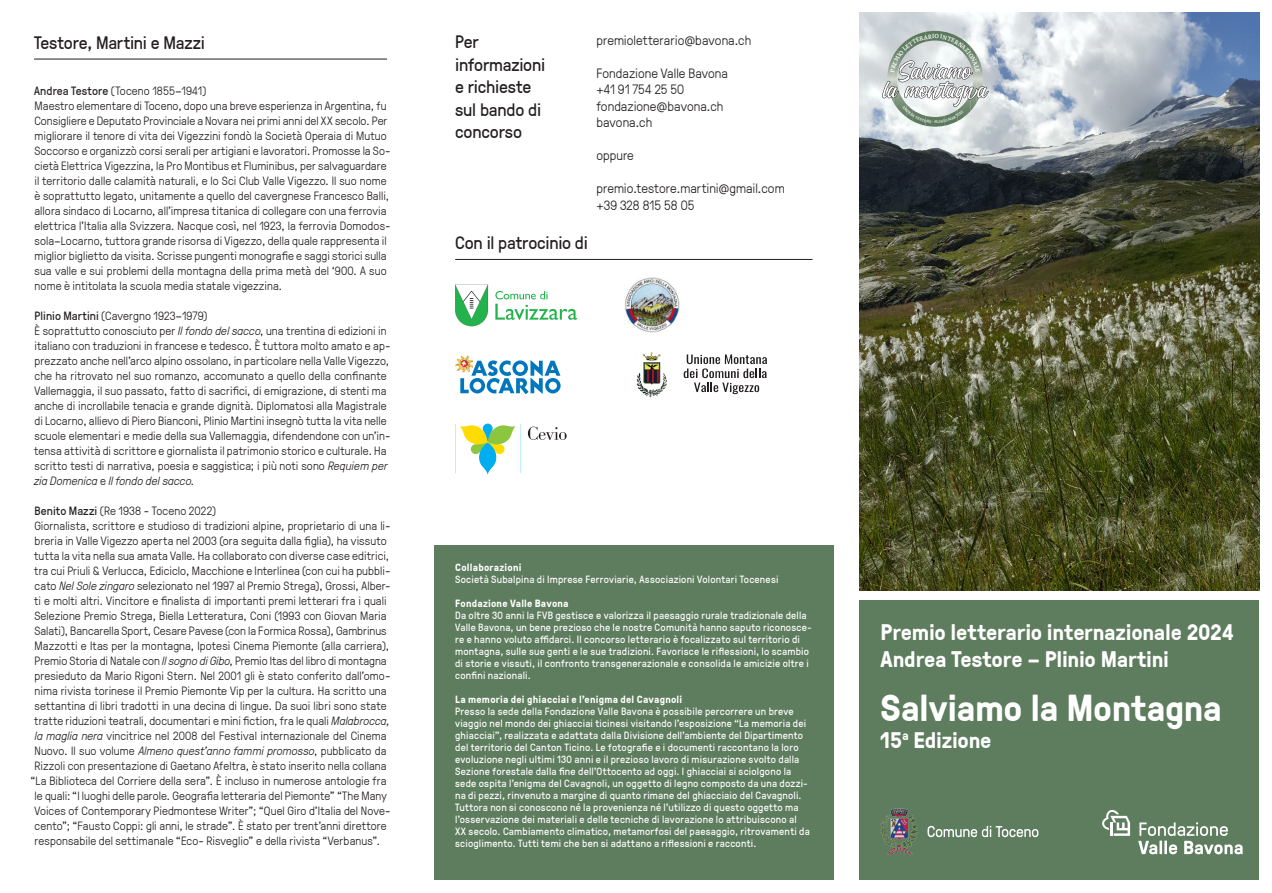
<style>
.page{position:relative;width:1272px;height:893px;background:#fff}
.page>*{position:absolute;margin:0;border:0;box-sizing:border-box;transform-origin:0 0}
.Titolo_03{font:700 37.5px "GT Pressura";letter-spacing:-.015em;color:#fff}
.Titolo_02{font:700 22.5px/27px "GT Pressura";letter-spacing:-.01em;color:#fff}
.Titolo_01{font:18px/22.5px "GT Pressura";letter-spacing:-.01em;color:#231f20}
.t1{font:300 13.5px/16.5px "GT Pressura";color:#231f20}
.Text_Just{font:300 12px/15px "GT Pressura";letter-spacing:.005em;color:#231f20}
.Text_S{font:10.5px/12px "GT Pressura";letter-spacing:.02em;color:#fff}
.Text_S-2{font:700 10.5px "GT Pressura";letter-spacing:.02em;color:#fff}
.t2{font:3.6px "Literata";color:#fff}
.s1{font-weight:400}
.s2{font-style:italic}
</style>
<div class="page">
<div style="left:859px;top:601px;width:400px;height:279px;background:#5e7c5e"></div>
<div style="left:434px;top:546px;width:399px;height:334px;background:#5e7c5e"></div>
<hr style="left:34px;top:59px;width:353px;height:1px;background:#231f20">
<img style="left:859px;top:13px;width:400px;height:577px">
<img style="left:906px;top:32px;width:19px;height:2px">
<img style="left:925px;top:31px;width:38px;height:3px">
<img style="left:912px;top:123px;width:13px;height:3px">
<img style="left:944px;top:123px;width:13px;height:3px">
<img style="left:925px;top:123px;width:19px;height:4px">
<svg style="left:455px;top:285px;width:33px;height:41px"></svg>
<svg style="left:495px;top:291px;width:82px;height:29px"></svg>
<img style="left:455px;top:356px;width:17px;height:15px">
<svg style="left:460px;top:360px;width:100px;height:34px"></svg>
<svg style="left:459px;top:425px;width:57px;height:50px"></svg>
<svg style="left:528px;top:427px;width:38px;height:13px"></svg>
<hr style="left:455px;top:424px;width:1px;height:49px;background:#00aeef">
<hr style="left:521px;top:424px;width:1px;height:49px;background:#00aeef">
<svg style="left:927px;top:826px;width:111px;height:11px"></svg>
<img style="left:880px;top:809px;width:37px;height:45px">
<svg style="left:683px;top:354px;width:84px;height:40px"></svg>
<img style="left:636px;top:352px;width:31px;height:45px">
<hr style="left:455px;top:259px;width:357px;height:1px;background:#231f20">
<svg style="left:1138px;top:822px;width:104px;height:32px"></svg>
<svg style="left:1102px;top:810px;width:28px;height:26px"></svg>
<img style="left:624px;top:278px;width:55px;height:55px">
<svg style="left:881px;top:34px;width:107px;height:89px"></svg>
<p class="Titolo_01" style="left:34px;top:30px;width:172px">Testore, Martini e Mazzi</p>
<p class="Text_Just" style="left:34px;top:82px;width:174px"><span class="s1">Andrea Testore</span> (Toceno 1855–1941)</p>
<p class="Text_Just" style="left:34px;top:97px;width:357px">Maestro elementare di Toceno, dopo una breve esperienza in Argentina, fu Consigliere e Deputato Provinciale a Novara nei primi anni del XX secolo. Per migliorare il tenore di vita dei Vigezzini fondò la Società Operaia di Mutuo Soccorso e organizzò corsi serali per artigiani e lavoratori. Promosse la So&shy;cietà Elettrica Vigezzina, la Pro Montibus et Fluminibus, per salvaguardare il territorio dalle calamità naturali, e lo Sci Club Valle Vigezzo. Il suo nome è soprattutto legato, unitamente a quello del cavergnese Francesco Balli, allora sindaco di Locarno, all’impresa titanica di collegare con una ferrovia elettrica l’Italia alla Svizzera. Nacque così, nel 1923, la ferrovia Domodos&shy;sola–Locarno, tuttora grande risorsa di Vigezzo, della quale rappresenta il miglior biglietto da visita. Scrisse pungenti monografie e saggi storici sulla sua valle e sui problemi della montagna della prima metà del ‘900. A suo nome è intitolata la scuola media statale vigezzina.</p>
<p class="Text_Just" style="left:35px;top:307px;width:175px"><span class="s1">Plinio Martini</span> (Cavergno 1923–1979)</p>
<p class="Text_Just" style="left:34px;top:322px;width:358px">È soprattutto conosciuto per <span class="s2">Il fondo del sacco</span>, una trentina di edizioni in italiano con traduzioni in francese e tedesco. È tuttora molto amato e ap&shy;prezzato anche nell’arco alpino ossolano, in particolare nella Valle Vigezzo, che ha ritrovato nel suo romanzo, accomunato a quello della confinante Vallemaggia, il suo passato, fatto di sacrifici, di emigrazione, di stenti ma anche di incrollabile tenacia e grande dignità. Diplomatosi alla Magistrale di Locarno, allievo di Piero Bianconi, Plinio Martini insegnò tutta la vita nelle scuole elementari e medie della sua Vallemaggia, difendendone con un’in&shy;tensa attività di scrittore e giornalista il patrimonio storico e culturale. Ha scritto testi di narrativa, poesia e saggistica; i più noti sono <span class="s2">Requiem per zia Domenica</span> e <span class="s2">Il fondo del sacco</span>.</p>
<p class="Text_Just" style="left:35px;top:502px;width:183px"><span class="s1">Benito Mazzi</span> (Re 1938 - Toceno 2022)</p>
<p class="Text_Just" style="left:31px;top:517px;width:361px;text-align:center">Giornalista, scrittore e studioso di tradizioni alpine, proprietario di una li&shy;breria in Valle Vigezzo aperta nel 2003 (ora seguita dalla figlia), ha vissuto tutta la vita nella sua amata Valle. Ha collaborato con diverse case editrici, tra cui Priuli &amp; Verlucca, Ediciclo, Macchione e Interlinea (con cui ha pubbli&shy;cato <span class="s2">Nel Sole zingaro</span> selezionato nel 1997 al Premio Strega), Grossi, Alber&shy;ti e molti altri. Vincitore e finalista di importanti premi letterari fra i quali Selezione Premio Strega, Biella Letteratura, Coni (1993 con Giovan Maria Salati), Bancarella Sport, Cesare Pavese (con la Formica Rossa), Gambrinus Mazzotti e Itas per la montagna, Ipotesi Cinema Piemonte (alla carriera), Premio Storia di Natale con <span class="s2">Il sogno di Gibo</span>, Premio Itas del libro di montagna presieduto da Mario Rigoni Stern. Nel 2001 gli è stato conferito dall’omo&shy;nima rivista torinese il Premio Piemonte Vip per la cultura. Ha scritto una settantina di libri tradotti in una decina di lingue. Da suoi libri sono state tratte riduzioni teatrali, documentari e mini fiction, fra le quali <span class="s2">Malabrocca, la maglia nera</span> vincitrice nel 2008 del Festival internazionale del Cinema Nuovo. Il suo volume <span class="s2">Almeno quest’anno fammi promosso</span>, pubblicato da Rizzoli con presentazione di Gaetano Afeltra, è stato inserito nella collana “La Biblioteca del Corriere della sera”. È incluso in numerose antologie fra le quali: “I luoghi delle parole. Geografia letteraria del Piemonte” “The Many Voices of Contemporary Piedmontese Writer”; “Quel Giro d’Italia del Nove&shy;cento”; “Fausto Coppi: gli anni, le strade”. È stato per trent’anni direttore responsabile del settimanale “Eco- Risveglio” e della rivista “Verbanus”.</p>
<p class="Titolo_01" style="left:455px;top:30px;width:91px">Per informazioni e richieste sul bando di concorso</p>
<p class="t1" style="left:596px;top:31px;width:156px">premioletterario@bavona.ch</p>
<p class="t1" style="left:596px;top:64px;width:133px">Fondazione Valle Bavona +41 91 754 25 50 fondazione@bavona.ch</p>
<p class="t1" style="left:596px;top:114px;width:57px">bavona.ch</p>
<p class="t1" style="left:596px;top:147px;width:39px">oppure</p>
<p class="t1" style="left:596px;top:180px;width:190px">premio.testore.martini@gmail.com</p>
<p class="t1" style="left:596px;top:196px;width:100px">+39 328 815 58 05</p>
<p class="Titolo_01" style="left:455px;top:231px;width:134px">Con il patrocinio di</p>
<p class="Text_S-2" style="left:455px;top:560px;width:68px">Collaborazioni</p>
<p class="Text_S" style="left:455px;top:573px;width:325px">Società Subalpina di Imprese Ferroviarie, Associazioni Volontari Tocenesi</p>
<p class="Text_S-2" style="left:455px;top:596px;width:115px">Fondazione Valle Bavona</p>
<p class="Text_S" style="left:455px;top:609px;width:358px">Da oltre 30 anni la FVB gestisce e valorizza il paesaggio rurale tradizionale della Valle Bavona, un bene prezioso che le nostre Comunità hanno saputo riconosce&shy;re e hanno voluto affidarci. Il concorso letterario è focalizzato sul territorio di montagna, sulle sue genti e le sue tradizioni. Favorisce le riflessioni, lo scambio di storie e vissuti, il confronto transgenerazionale e consolida le amicizie oltre i confini nazionali.</p>
<p class="Text_S-2" style="left:455px;top:692px;width:228px">La memoria dei ghiacciai e l’enigma del Cavagnoli</p>
<p class="Text_S" style="left:455px;top:705px;width:356px">Presso la sede della Fondazione Valle Bavona è possibile percorrere un breve viaggio nel mondo dei ghiacciai ticinesi visitando l’esposizione “La memoria dei ghiacciai”, realizzata e adattata dalla Divisione dell’ambiente del Dipartimento del territorio del Canton Ticino. Le fotografie e i documenti raccontano la loro evoluzione negli ultimi 130 anni e il prezioso lavoro di misurazione svolto dalla Sezione forestale dalla fine dell’Ottocento ad oggi. I ghiacciai si sciolgono la sede ospita l’enigma del Cavagnoli, un oggetto di legno composto da una dozzi&shy;na di pezzi, rinvenuto a margine di quanto rimane del ghiacciaio del Cavagnoli.<br>Tuttora non si conoscono né la provenienza né l’utilizzo di questo oggetto ma l’osservazione dei materiali e delle tecniche di lavorazione lo attribuiscono al XX secolo. Cambiamento climatico, metamorfosi del paesaggio, ritrovamenti da scioglimento. Tutti temi che ben si adattano a riflessioni e racconti.</p>
<p class="t2" style="left:934px;top:119px;width:4px">P</p>
<p class="Titolo_02" style="left:880px;top:618px;width:354px">Premio letterario internazionale 2024<br>Andrea Testore – Plinio Martini</p>
<p class="Titolo_03" style="left:880px;top:680px;width:343px">Salviamo la Montagna</p>
<p class="Titolo_02" style="left:880px;top:726px;width:112px">15<sup>a</sup> Edizione</p>
</div>
